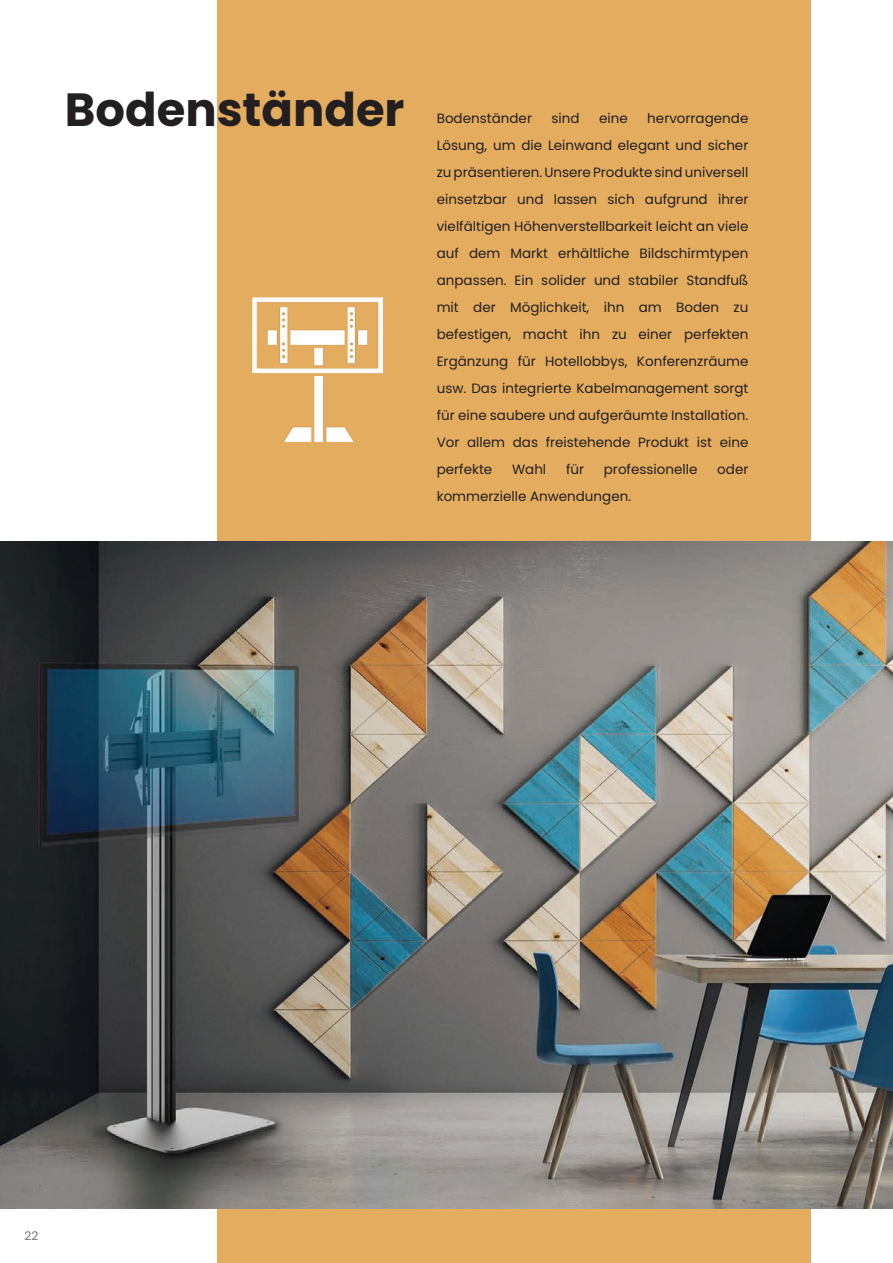
<style>
.page{position:relative;width:893px;height:1263px;background:#fff}
.page>*{position:absolute;margin:0;border:0;box-sizing:border-box;transform-origin:0 0}
.t1{font:700 46.5px "Poppins";color:#231f20}
.t2{font:13.5px/27px "Poppins";color:#231f20;text-align:justify}
.t3{font:12px "Poppins";color:#727477}
</style>
<div class="page">
<div style="left:217px;top:0;width:594px;height:1263px;background:#e3ac5f"></div>
<img style="left:0;top:541px;width:893px;height:668px">
<img style="left:253px;top:298px;width:130px;height:143px">
<h1 class="t1" style="left:65px;top:83px;width:341px">Bodenständer</h1>
<p class="t2" style="left:437px;top:104px;width:97px">Bodenständer</p>
<p class="t2" style="left:551px;top:104px;width:30px">sind</p>
<p class="t2" style="left:599px;top:104px;width:30px">eine</p>
<p class="t2" style="left:437px;top:104px;width:313px;text-indent:211px">hervorragende Lösung, um die Leinwand elegant und sicher zu präsentieren. Unsere Produkte sind universell einsetzbar und lassen sich aufgrund ihrer vielfältigen Höhenverstellbarkeit leicht an viele auf dem Markt erhältliche Bildschirmtypen anpassen. Ein solider und stabiler Standfuß mit der Möglichkeit, ihn am Boden zu befestigen, macht ihn zu einer perfekten Ergänzung für Hotellobbys, Konferenzräume usw. Das integrierte Kabelmanagement sorgt für eine saubere und aufgeräumte Installation.<br>Vor allem das freistehende Produkt ist eine perfekte</p>
<p class="t2" style="left:512px;top:455px;width:36px">Wahl</p>
<p class="t2" style="left:566px;top:455px;width:20px">für</p>
<p class="t2" style="left:604px;top:455px;width:95px">professionelle</p>
<p class="t2" style="left:717px;top:455px;width:33px">oder</p>
<p class="t2" style="left:437px;top:482px;width:196px">kommerzielle Anwendungen.</p>
<p class="t3" style="left:24px;top:1228px;width:15px">22</p>
</div>
